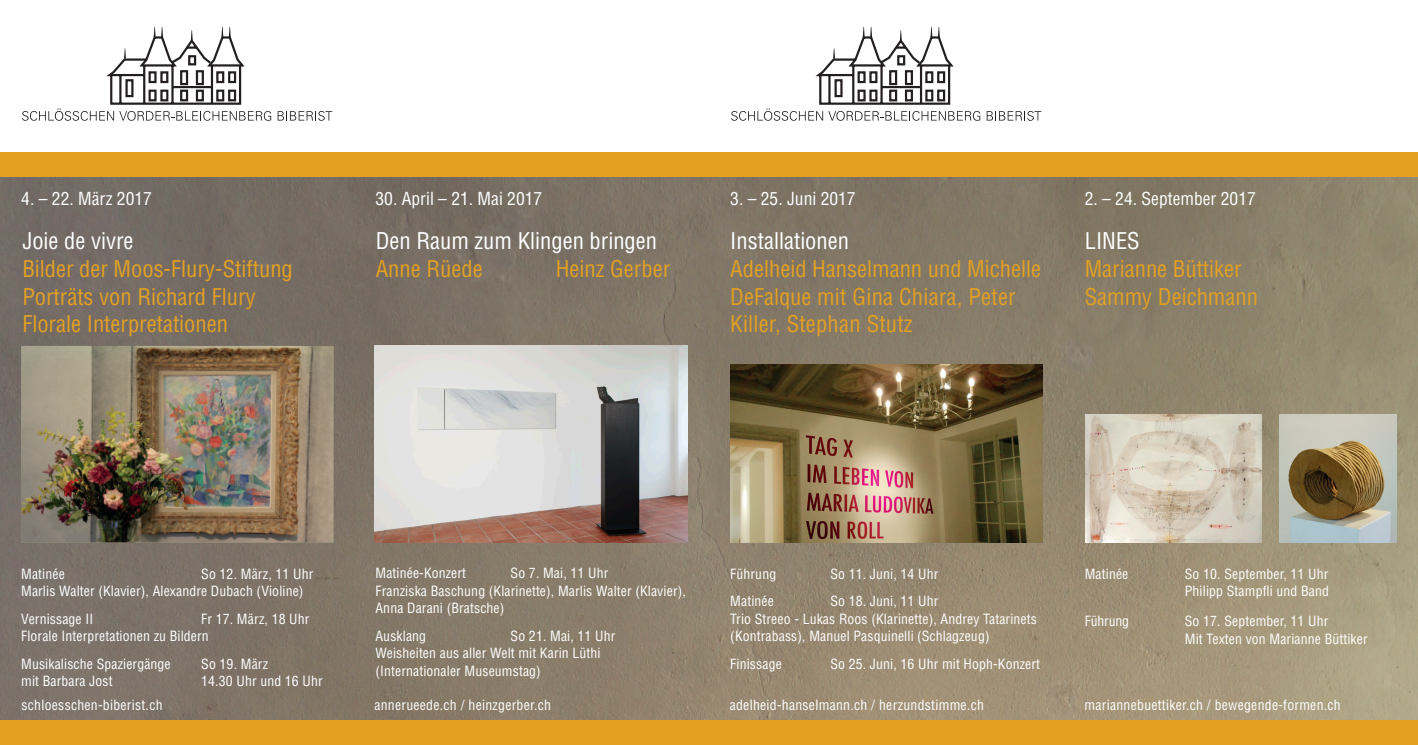
<style>
.page{position:relative;width:1418px;height:745px;background:#fff}
.page>*{position:absolute;margin:0;border:0;box-sizing:border-box;transform-origin:0 0}
.t1{font:condensed 22.5px/27.5px "Helvetica";color:#e3a023}
.t2{font:condensed 22.5px "Helvetica";color:#fff}
.t3{font:condensed 17.5px "Helvetica";color:#fff}
.t4{font:condensed 13.75px/17.5px "Helvetica";letter-spacing:.01em;color:#fff}
.t5{font:condensed 13.75px "Helvetica";letter-spacing:-.01em;color:#fff}
</style>
<div class="page">
<img style="left:0;top:177px;width:1417px;height:542px">
<div style="left:0;top:152px;width:1417px;height:25px;background:#e3a023"></div>
<div style="left:0;top:719px;width:1417px;height:25px;background:#e3a023"></div>
<svg style="left:731px;top:27px;width:249px;height:94px"></svg>
<svg style="left:986px;top:111px;width:55px;height:10px"></svg>
<svg style="left:22px;top:27px;width:249px;height:94px"></svg>
<svg style="left:278px;top:111px;width:54px;height:10px"></svg>
<img style="left:375px;top:345px;width:312px;height:197px">
<img style="left:730px;top:364px;width:312px;height:177px">
<img style="left:1279px;top:414px;width:117px;height:127px">
<img style="left:1085px;top:414px;width:176px;height:128px">
<img style="left:21px;top:345px;width:312px;height:197px">
<p class="t3" style="left:21px;top:188px;width:132px">4. – 22. März 2017</p>
<p class="t3" style="left:375px;top:188px;width:168px">30. April – 21. Mai 2017</p>
<h1 class="t2" style="left:22px;top:226px;width:113px">Joie de vivre</h1>
<h1 class="t1" style="left:22px;top:255px;width:272px">Bilder der Moos-Flury-Stiftung<br>Porträts von Richard Flury<br>Florale Interpretationen</h1>
<h1 class="t2" style="left:376px;top:226px;width:283px">Den Raum zum Klingen bringen</h1>
<h1 class="t1" style="left:376px;top:255px;width:108px">Anne Rüede</h1>
<h1 class="t1" style="left:556px;top:255px;width:116px">Heinz Gerber</h1>
<p class="t3" style="left:730px;top:188px;width:127px">3. – 25. Juni 2017</p>
<p class="t3" style="left:1084px;top:188px;width:173px">2. – 24. September 2017</p>
<h1 class="t2" style="left:1084px;top:226px;width:57px">LINES</h1>
<h1 class="t1" style="left:1084px;top:255px;width:175px">Marianne Büttiker<br>Sammy Deichmann</h1>
<h1 class="t2" style="left:730px;top:226px;width:120px">Installationen</h1>
<h1 class="t1" style="left:730px;top:255px;width:312px">Adelheid Hanselmann und Michelle<br>DeFalque mit Gina Chiara, Peter<br>Killer, Stephan Stutz</h1>
<p class="t4" style="left:21px;top:564px;width:293px;text-indent:180px">So 12. März, 11 Uhr<br>Marlis Walter (Klavier), Alexandre Dubach (Violine)</p>
<p class="t4" style="left:21px;top:609px;width:74px">Vernissage II</p>
<p class="t4" style="left:21px;top:564px;width:45px">Matinée</p>
<p class="t4" style="left:21px;top:609px;width:290px;text-indent:180px">Fr 17. März, 18 Uhr<br>Florale Interpretationen zu Bildern</p>
<p class="t4" style="left:21px;top:654px;width:151px">Musikalische Spaziergänge</p>
<p class="t4" style="left:201px;top:654px;width:68px">So 19. März</p>
<p class="t4" style="left:21px;top:672px;width:93px">mit Barbara Jost</p>
<p class="t4" style="left:201px;top:672px;width:123px">14.30 Uhr und 16 Uhr</p>
<p class="t4" style="left:375px;top:564px;width:312px;text-indent:135px">So 7. Mai, 11 Uhr<br>Franziska Baschung (Klarinette), Marlis Walter (Klavier),<br>Anna Darani (Bratsche)</p>
<p class="t4" style="left:375px;top:626px;width:52px">Ausklang</p>
<p class="t4" style="left:375px;top:564px;width:92px">Matinée-Konzert</p>
<p class="t4" style="left:375px;top:626px;width:241px;text-indent:135px">So 21. Mai, 11 Uhr<br>Weisheiten aus aller Welt mit Karin Lüthi (Internationaler Museumstag)</p>
<p class="t4" style="left:730px;top:564px;width:47px">Führung</p>
<p class="t4" style="left:830px;top:564px;width:109px">So 11. Juni, 14 Uhr</p>
<p class="t4" style="left:730px;top:592px;width:45px">Matinée</p>
<p class="t4" style="left:730px;top:592px;width:308px;text-indent:100px">So 18. Juni, 11 Uhr<br>Trio Streeo - Lukas Roos (Klarinette), Andrey Tatarinets (Kontrabass), Manuel Pasquinelli (Schlagzeug)</p>
<p class="t4" style="left:730px;top:654px;width:53px">Finissage</p>
<p class="t4" style="left:830px;top:654px;width:211px">So 25. Juni, 16 Uhr mit Hoph-Konzert</p>
<p class="t4" style="left:1084px;top:564px;width:45px">Matinée</p>
<p class="t4" style="left:1184px;top:564px;width:146px">So 10. September, 11 Uhr<br>Philipp Stampfli und Band</p>
<p class="t5" style="left:1084px;top:612px;width:46px">Führung</p>
<p class="t4" style="left:1184px;top:612px;width:184px">So 17. September, 11 Uhr<br>Mit Texten von Marianne Büttiker</p>
<p class="t4" style="left:21px;top:695px;width:143px">schloesschen-biberist.ch</p>
<p class="t4" style="left:729px;top:695px;width:256px">adelheid-hanselmann.ch / herzundstimme.ch</p>
<p class="t4" style="left:1084px;top:695px;width:258px">mariannebuettiker.ch / bewegende-formen.ch</p>
<p class="t4" style="left:374px;top:695px;width:178px">annerueede.ch / heinzgerber.ch</p>
</div>
